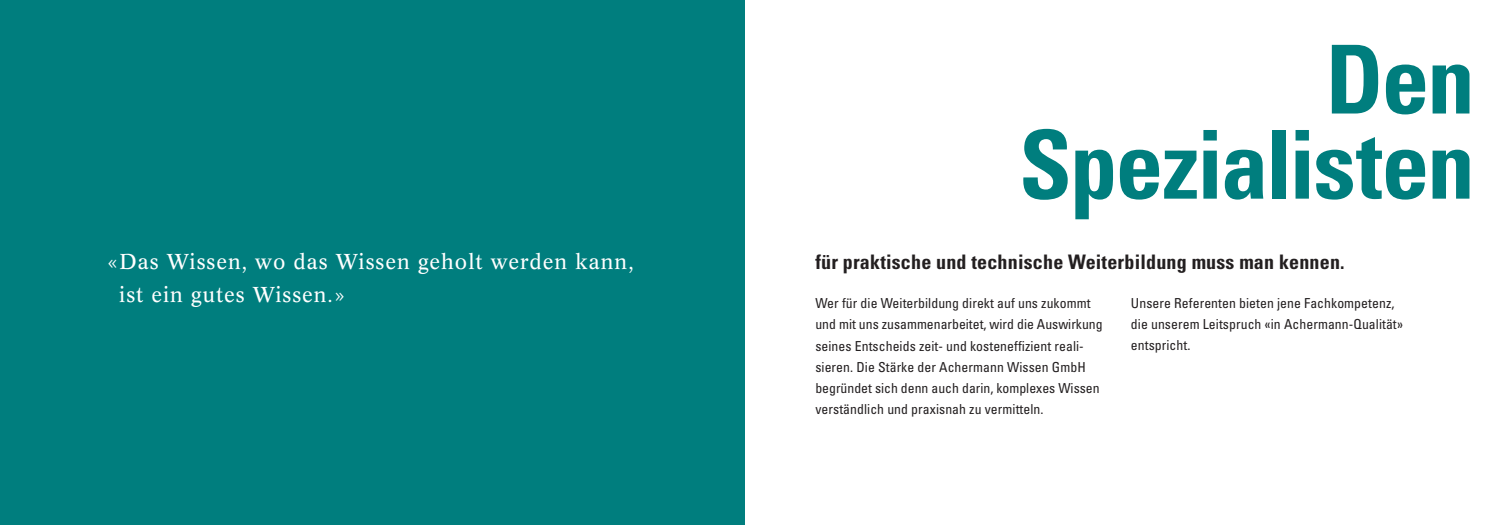
<style>
.page{position:relative;width:1489px;height:525px;background:#fff}
.page>*{position:absolute;margin:0;border:0;box-sizing:border-box;transform-origin:0 0}
.t1{font:700 condensed 95px "Univers LT Std";letter-spacing:-.02em;color:#007e7e}
.t2{font:21.25px/33.8px "Concorde BE";letter-spacing:.045em;color:#fff}
.t3{font:700 condensed 20px "Univers LT Std";letter-spacing:.01em;color:#231f20}
.t4{font:condensed 13.75px/21.2px "Univers LT Std";letter-spacing:.005em;color:#231f20}
</style>
<div class="page">
<div style="left:0;top:0;width:744px;height:524px;background:#007e7e"></div>
<h2 class="t2" style="left:119px;top:244px;width:516px;text-indent:-13px">«Das Wissen, wo das Wissen geholt werden kann, ist ein gutes Wissen.»</h2>
<h1 class="t1" style="left:1325px;top:21px;width:151px">Den</h1>
<h1 class="t1" style="left:1019px;top:106px;width:457px">Spezialisten</h1>
<h3 class="t3" style="left:815px;top:249px;width:531px">für praktische und technische Weiterbildung muss man kennen.</h3>
<p class="t4" style="left:815px;top:292px;width:289px">Wer für die Weiterbildung direkt auf uns zukommt und mit uns zusammenarbeitet, wird die Auswirkung seines Entscheids zeit- und kosteneffizient reali&shy;sieren. Die Stärke der Achermann Wissen GmbH begründet sich denn auch darin, komplexes Wissen verständlich und praxisnah zu vermitteln.</p>
<p class="t4" style="left:1130px;top:292px;width:273px">Unsere Referenten bieten jene Fachkompetenz, die unserem Leitspruch «in Achermann-Qualität» entspricht.</p>
</div>
